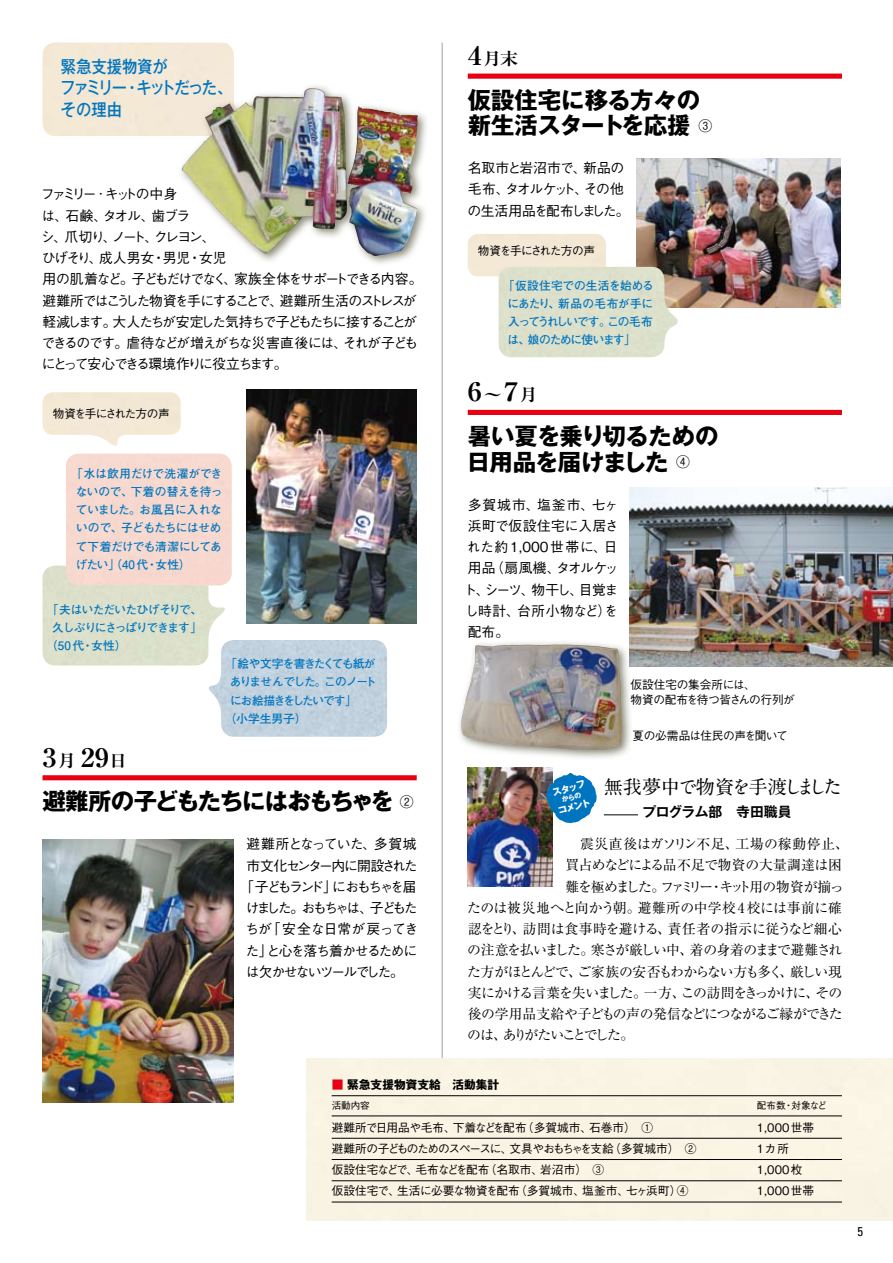
<style>
.page{position:relative;width:893px;height:1263px;background:#fff}
.page>*{position:absolute;margin:0;border:0;box-sizing:border-box;transform-origin:0 0}
.t1{font:700 25.5px "Ryumin Pr 5";color:#000;scale:1.1 1}
.t2{font:700 23.4px/25.5px "Gothic MB101 Pr 5";color:#000}
.t3{font:700 23.4px/25.5px "Gothic MB101 Pr 5";letter-spacing:-.03em;color:#000}
.t4{font:700 23.4px "Gothic MB101 Pr 5";letter-spacing:-.055em;color:#000}
.t5{font:700 19.2px "A1 Mincho Std";letter-spacing:-.1em;color:#000}
.t6{font:500 16.95px/21.3px "Gothic MB101 Pr 5";letter-spacing:-.05em;color:#0075bf;scale:.9 1}
.t7{font:700 16.95px "Ryumin Pr 5";color:#000;scale:1.1 1}
.t8{font:500 13.8px/21.3px "Gothic BBB Pr 5";letter-spacing:-.1em;color:#000}
.t9{font:500 13.8px/21.3px "Gothic BBB Pr 5";letter-spacing:-.06em;color:#000}
.t10{font:13.8px "Ryumin Pr 5";letter-spacing:-.09em;color:#000}
.t11{font:13.8px "Ryumin Pr 5";letter-spacing:-.085em;color:#000}
.t12{font:13.8px "Ryumin Pr 5";letter-spacing:-.075em;color:#000}
.t13{font:13.8px "Ryumin Pr 5";letter-spacing:-.01em;color:#000}
.t14{font:13.8px "Ryumin Pr 5";letter-spacing:-.05em;color:#000}
.t15{font:13.8px "Ryumin Pr 5";letter-spacing:-.005em;color:#000}
.t16{font:13.8px "Ryumin Pr 5";letter-spacing:-.115em;color:#000}
.t17{font:13.8px "Ryumin Pr 5";letter-spacing:.03em;color:#000}
.t18{font:13.8px "Ryumin Pr 5";letter-spacing:-.03em;color:#000}
.t19{font:500 13.8px "Gothic BBB Pr 5";letter-spacing:-.165em;color:#000}
.t20{font:500 13.8px "Gothic BBB Pr 5";letter-spacing:-.18em;color:#000}
.t21{font:13.8px "Ryumin Pr 5";letter-spacing:-.165em;color:#000}
.t22{font:500 13.8px "Gothic BBB Pr 5";letter-spacing:-.065em;color:#000}
.t23{font:500 13.8px "Gothic BBB Pr 5";letter-spacing:-.01em;color:#000}
.t24{font:500 13.8px "Gothic BBB Pr 5";letter-spacing:-.125em;color:#000}
.t25{font:500 13.8px "Gothic BBB Pr 5";letter-spacing:.05em;color:#000}
.t26{font:500 13.8px "Gothic BBB Pr 5";letter-spacing:-.05em;color:#000}
.t27{font:500 13.8px "Gothic BBB Pr 5";letter-spacing:.04em;color:#000}
.t28{font:500 13.8px "Gothic BBB Pr 5";letter-spacing:.07em;color:#000}
.t29{font:500 13.8px "Gothic BBB Pr 5";letter-spacing:.01em;color:#000}
.t30{font:700 13.8px "Gothic MB101 Pr 5 De";letter-spacing:-.02em;color:#000}
.t31{font:condensed 12.75px "Univers";color:#000}
.t32{font:700 11.7px/18px "Futo Go B101 Pr 5";letter-spacing:-.065em;color:#0075bf;text-align:justify}
.t33{font:500 11.7px "Gothic BBB Pr 5";color:#000}
.t34{font:500 11.7px/15.9px "Gothic BBB Pr 5";letter-spacing:-.03em;color:#000}
.t35{font:500 11.7px "Gothic BBB Pr 5";letter-spacing:-.1em;color:#000}
.t36{font:500 11.7px "Gothic BBB Pr 5";letter-spacing:-.09em;color:#000}
.t37{font:700 11.7px "Gothic MB101 Pr 5";color:#000}
.t38{font:700 11.7px "Futo Go B101 Pr 5";letter-spacing:-.105em;color:#0075bf}
.t39{font:700 11.7px "Futo Go B101 Pr 5";letter-spacing:-.1em;color:#0075bf}
.t40{font:500 9.6px "Gothic BBB Pr 5";color:#000}
.t41{font:700 9.15px "Gothic MB101 Pr 5";color:#fff}
.s1{font-size:25.5px}
.s2{font-size:16.95px}
.s3{color:#e60012}
</style>
<div class="page">
<img style="left:43px;top:392px;width:138px;height:54px">
<hr style="left:442px;top:43px;width:1px;height:1021px;background:#9f9fa0">
<div style="left:306px;top:1059px;width:587px;height:161px;background:#f9f3e3"></div>
<img style="left:247px;top:389px;width:170px;height:234px">
<div style="left:43px;top:775px;width:374px;height:5px;background:#e60012"></div>
<div style="left:468px;top:74px;width:374px;height:5px;background:#e60012"></div>
<div style="left:468px;top:410px;width:374px;height:5px;background:#e60012"></div>
<hr style="left:604px;top:814px;width:34px;height:1px;background:#000">
<img style="left:43px;top:839px;width:191px;height:264px">
<img style="left:468px;top:767px;width:85px;height:119px">
<hr style="left:332px;top:1095px;width:510px;height:1px;background:#000">
<hr style="left:332px;top:1116px;width:510px;height:1px;background:#000">
<hr style="left:332px;top:1138px;width:510px;height:1px;background:#000">
<hr style="left:332px;top:1159px;width:510px;height:1px;background:#000">
<hr style="left:332px;top:1180px;width:510px;height:1px;background:#000">
<hr style="left:332px;top:1202px;width:510px;height:1px;background:#000">
<img style="left:209px;top:640px;width:178px;height:97px">
<img style="left:43px;top:566px;width:188px;height:99px">
<img style="left:177px;top:83px;width:250px;height:181px">
<img style="left:182px;top:88px;width:127px;height:166px">
<img style="left:637px;top:159px;width:204px;height:149px">
<img style="left:629px;top:488px;width:264px;height:178px">
<img style="left:459px;top:639px;width:173px;height:119px">
<svg style="left:540px;top:645px;width:25px;height:1px"></svg>
<img style="left:499px;top:267px;width:184px;height:90px">
<div style="left:66px;top:454px;width:166px;height:131px;background:#f6d8ce"></div>
<img style="left:546px;top:773px;width:51px;height:50px">
<svg style="left:561px;top:792px;width:20px;height:11px"></svg>
<p class="t6" style="left:60px;top:55px;width:193px">緊急支援物資が<br>ファミリー・キットだった、その理由</p>
<p class="t8" style="left:41px;top:182px;width:383px">ファミリー･キットの中身<br>は、石鹸、タオル、歯ブラ<br>シ、爪切り、ノート、クレヨン、<br>ひげそり、成人男女・男児・女児<br>用の肌着など。子どもだけでなく、家族全体をサポートできる内容。避難所ではこうした物資を手にすることで、避難所生活のストレスが軽減します。大人たちが安定した気持ちで子どもたちに接することができるのです。虐待などが増えがちな災害直後には、それが子どもにとって安心できる環境作りに役立ちます。</p>
<p class="t36" style="left:53px;top:404px;width:119px">物資を手にされた方の声</p>
<p class="t32" style="left:76px;top:464px;width:148px;text-indent:-5px">「水は飲用だけで洗濯ができないので、下着の替えを待っていました。お風呂に入れないので、子どもたちにはせめて下着だけでも清潔にしてあげたい」（40代・女性）</p>
<p class="t32" style="left:47px;top:600px;width:157px">「夫はいただいたひげそりで、</p>
<p class="t32" style="left:52px;top:618px;width:151px">久しぶりにさっぱりできます」</p>
<p class="t32" style="left:46px;top:636px;width:82px">（50代・女性）</p>
<p class="t32" style="left:225px;top:654px;width:152px">「絵や文字を書きたくても紙が</p>
<p class="t38" style="left:230px;top:673px;width:149px">ありませんでした。このノート</p>
<p class="t39" style="left:230px;top:691px;width:128px">にお絵描きをしたいです」</p>
<p class="t32" style="left:225px;top:708px;width:84px">（小学生男子）</p>
<p class="t7" style="left:468px;top:45px;width:48px"><span class="s1">4</span>月末</p>
<h2 class="t2" style="left:468px;top:85px;width:246px">仮設住宅に移る方々の新生活スタートを応援 <sup>③</sup></h2>
<p class="t9" style="left:467px;top:156px;width:164px">名取市と岩沼市で、新品の毛布、タオルケット、その他の生活用品を配布しました。</p>
<p class="t36" style="left:478px;top:241px;width:119px">物資を手にされた方の声</p>
<p class="t32" style="left:507px;top:276px;width:148px;text-indent:-5px">「仮設住宅での生活を始めるにあたり、新品の毛布が手に入ってうれしいです。この毛布は、娘のために使います」</p>
<h1 class="t1" style="left:468px;top:371px;width:65px">6<span class="s2">〜</span>7<span class="s2">月</span></h1>
<h2 class="t3" style="left:467px;top:422px;width:253px">暑い夏を乗り切るための日用品を届けました <sup>④</sup></h2>
<p class="t28" style="left:468px;top:493px;width:152px">多賀城市、塩釜市、七ヶ</p>
<p class="t29" style="left:468px;top:514px;width:152px">浜町で仮設住宅に入居さ</p>
<p class="t25" style="left:467px;top:536px;width:152px">れた約1,000世帯に、日</p>
<p class="t26" style="left:468px;top:557px;width:152px">用品（扇風機、タオルケッ</p>
<p class="t8" style="left:463px;top:577px;width:156px">ト、シーツ、物干し、目覚ま</p>
<p class="t27" style="left:465px;top:599px;width:155px">し時計、台所小物など）を</p>
<p class="t8" style="left:468px;top:620px;width:43px">配布。</p>
<p class="t34" style="left:630px;top:675px;width:166px">仮設住宅の集会所には、<br>物資の配布を待つ皆さんの行列が</p>
<p class="t34" style="left:632px;top:726px;width:157px">夏の必需品は住民の声を聞いて</p>
<h1 class="t1" style="left:43px;top:737px;width:79px">3<span class="s2">月</span> 29<span class="s2">日</span></h1>
<h2 class="t4" style="left:43px;top:782px;width:373px">避難所の子どもたちにはおもちゃを <sup>②</sup></h2>
<p class="t22" style="left:247px;top:833px;width:172px">避難所となっていた、多賀城</p>
<p class="t8" style="left:247px;top:853px;width:173px">市文化センター内に開設された</p>
<p class="t19" style="left:240px;top:876px;width:178px">「子どもランド」におもちゃを届</p>
<p class="t20" style="left:245px;top:897px;width:174px">けました。おもちゃは、子どもた</p>
<p class="t23" style="left:245px;top:918px;width:175px">ちが「安全な日常が戻ってき</p>
<p class="t8" style="left:246px;top:938px;width:173px">た」と心を落ち着かせるために</p>
<p class="t24" style="left:246px;top:961px;width:160px">は欠かせないツールでした。</p>
<h3 class="t5" style="left:566px;top:771px;width:278px">　　無我夢中で物資を手渡しました</h3>
<p class="t30" style="left:642px;top:800px;width:151px">プログラム部　寺田職員</p>
<p class="t17" style="left:566px;top:833px;width:285px">　震災直後はガソリン不足、工場の稼動停止、</p>
<p class="t18" style="left:565px;top:854px;width:278px">買占めなどによる品不足で物資の大量調達は困</p>
<p class="t16" style="left:566px;top:875px;width:280px">難を極めました。ファミリー・キット用の物資が揃っ</p>
<p class="t15" style="left:467px;top:897px;width:376px">たのは被災地へと向かう朝。避難所の中学校4校には事前に確</p>
<p class="t13" style="left:468px;top:918px;width:376px">認をとり、訪問は食事時を避ける、責任者の指示に従うなど細心</p>
<p class="t10" style="left:467px;top:939px;width:377px">の注意を払いました。寒さが厳しい中、着の身着のままで避難され</p>
<p class="t11" style="left:467px;top:960px;width:376px">た方がほとんどで、ご家族の安否もわからない方も多く、厳しい現</p>
<p class="t12" style="left:468px;top:982px;width:376px">実にかける言葉を失いました。一方、この訪問をきっかけに、その</p>
<p class="t14" style="left:468px;top:1003px;width:376px">後の学用品支給や子どもの声の発信などにつながるご縁ができた</p>
<p class="t21" style="left:467px;top:1024px;width:168px">のは、ありがたいことでした。</p>
<p class="t37" style="left:332px;top:1075px;width:169px"><span class="s3">■</span> 緊急支援物資支給　活動集計</p>
<p class="t40" style="left:332px;top:1098px;width:40px">活動内容</p>
<p class="t40" style="left:757px;top:1098px;width:72px">配布数・対象など</p>
<p class="t33" style="left:332px;top:1118px;width:323px">避難所で日用品や毛布、下着などを配布（多賀城市、石巻市）　①</p>
<p class="t34" style="left:757px;top:1118px;width:59px">1,000世帯</p>
<p class="t35" style="left:332px;top:1139px;width:366px">避難所の子どものためのスペースに、文具やおもちゃを支給（多賀城市）　②</p>
<p class="t34" style="left:757px;top:1139px;width:34px">1カ所</p>
<p class="t33" style="left:332px;top:1160px;width:274px">仮設住宅などで、毛布などを配布（名取市、岩沼市）　③</p>
<p class="t34" style="left:757px;top:1160px;width:47px">1,000枚</p>
<p class="t33" style="left:332px;top:1181px;width:358px">仮設住宅で、生活に必要な物資を配布（多賀城市、塩釜市、七ヶ浜町）④</p>
<p class="t34" style="left:757px;top:1182px;width:59px">1,000世帯</p>
<p class="t41" style="left:551px;top:785px;width:35px;rotate:-15deg">スタッフ</p>
<p class="t41" style="left:556px;top:803px;width:35px;rotate:-15deg">コメント</p>
<p class="t31" style="left:857px;top:1223px;width:7px">5</p>
</div>
